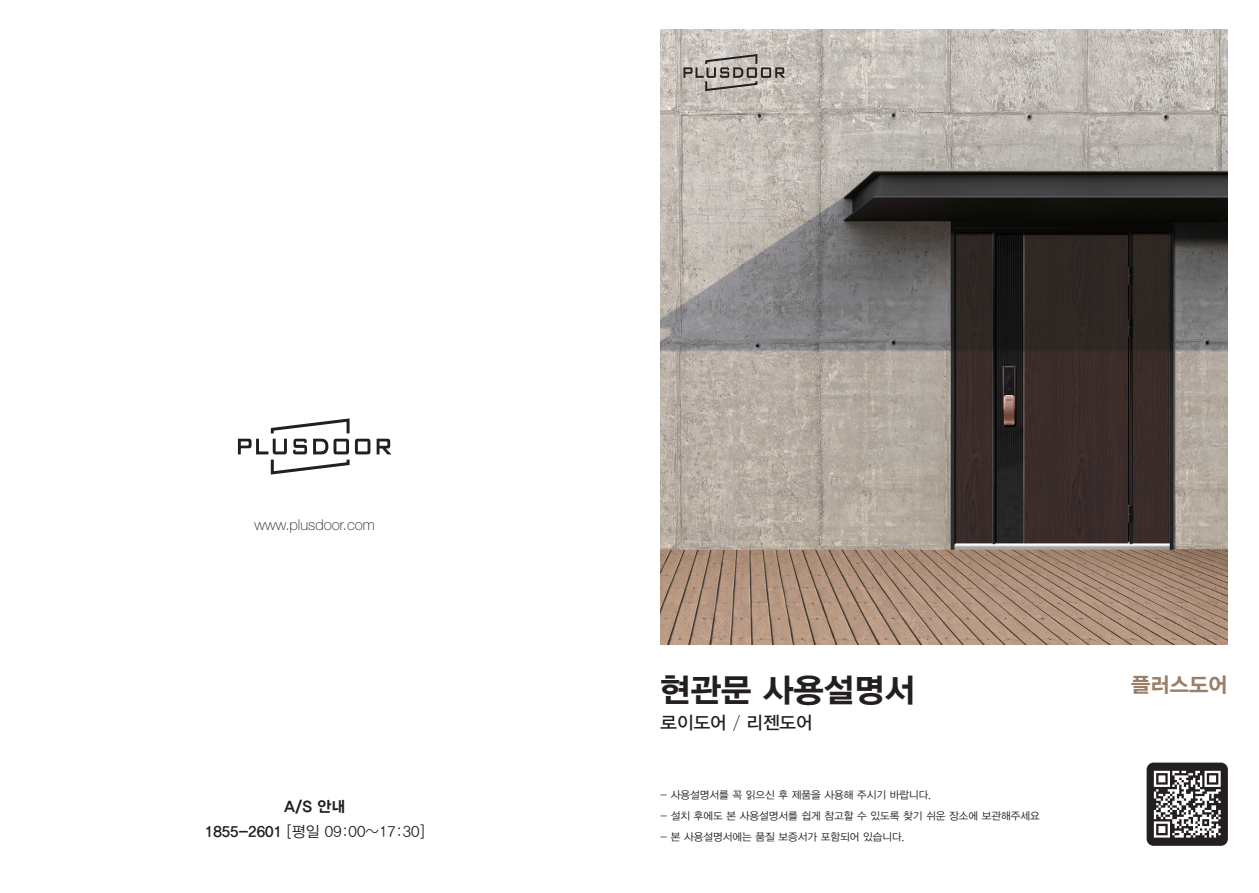
<style>
.page{position:relative;width:1259px;height:893px;background:#fff}
.page>*{position:absolute;margin:0;border:0;box-sizing:border-box;transform-origin:0 0}
.t1{font:33px "YDIYGO350";color:#231f20}
.t2{font:21px "YDIYGO350";color:#997f66}
.t3{font:18px "YDIYGO330";color:#231f20}
.t4{font:15px "YDIYGO320";color:#231f20}
.t5{font:100 15px "Helvetica Neue";color:#231f20}
.t6{font:15px "YDIYGO350";color:#231f20}
.t7{font:10.5px "YDIYGO320";color:#231f20}
.s1{font-family:"YDIYGO340"}
.s2{font-family:"YDIYGO310"}
</style>
<div class="page">
<svg style="left:238px;top:418px;width:153px;height:57px"></svg>
<img style="left:660px;top:30px;width:568px;height:614px">
<svg style="left:683px;top:54px;width:102px;height:37px;background:#aba5a0"></svg>
<div style="left:1146px;top:763px;width:82px;height:83px;background:#231f20;border-radius:7px"></div>
<svg style="left:1153px;top:771px;width:67px;height:67px"></svg>
<p class="t5" style="left:254px;top:516px;width:122px">www.plusdoor.com</p>
<p class="t6" style="left:284px;top:799px;width:62px">A/S 안내</p>
<p class="t4" style="left:205px;top:824px;width:221px"><span class="s1">1855-2601</span> [평일 09:00~17:30]</p>
<p class="t1" style="left:660px;top:673px;width:256px">현관문 사용설명서</p>
<p class="t3" style="left:660px;top:713px;width:154px">로이도어 <span class="s2">/</span> 리젠도어</p>
<p class="t7" style="left:660px;top:789px;width:272px">- 사용설명서를 꼭 읽으신 후 제품을 사용해 주시기 바랍니다.</p>
<p class="t7" style="left:660px;top:810px;width:381px">- 설치 후에도 본 사용설명서를 쉽게 참고할 수 있도록 찾기 쉬운 장소에 보관해주세요</p>
<p class="t7" style="left:660px;top:831px;width:245px">- 본 사용설명서에는 품질 보증서가 포함되어 있습니다.</p>
<p class="t2" style="left:1131px;top:674px;width:98px">플러스도어</p>
</div>
